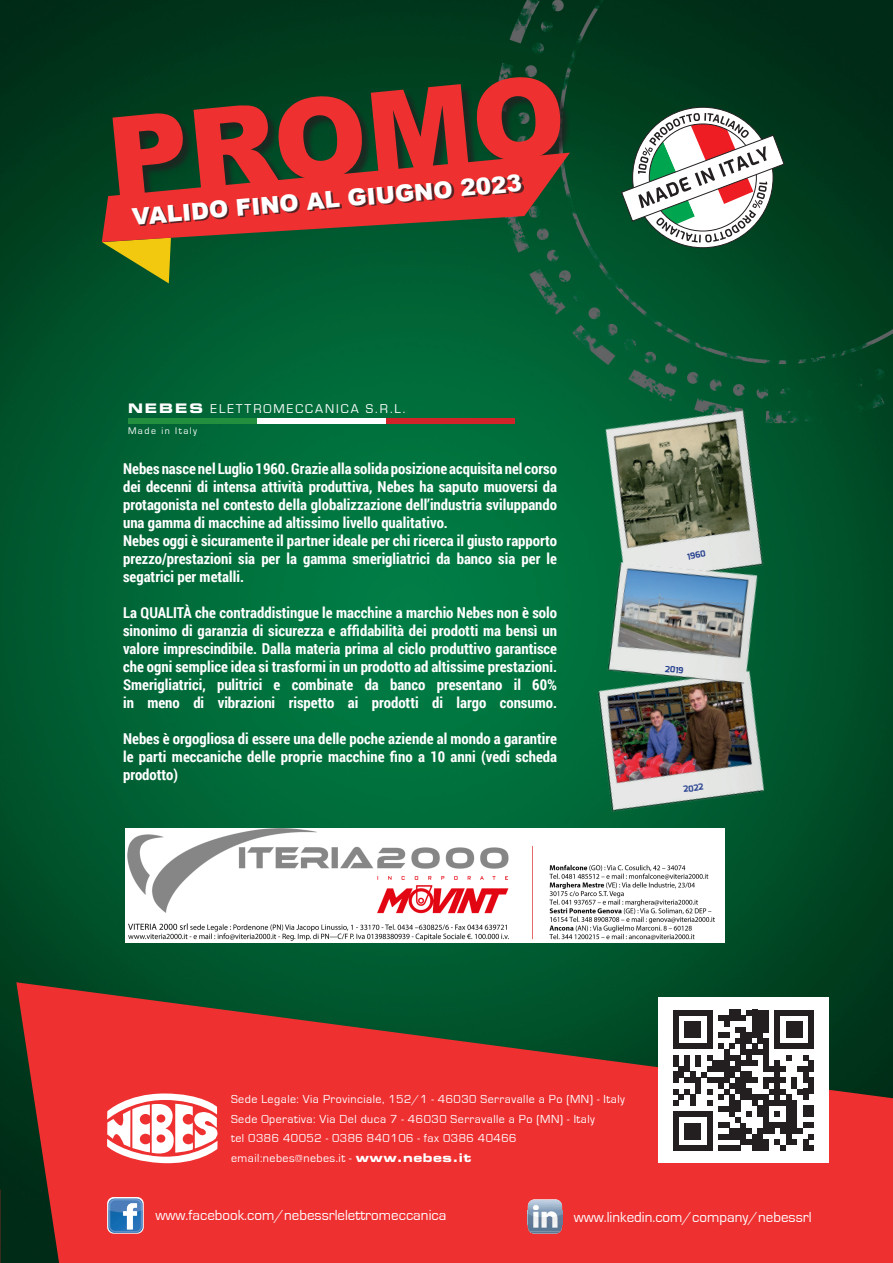
<style>
.page{position:relative;width:893px;height:1263px;background:#fff}
.page>*{position:absolute;margin:0;border:0;box-sizing:border-box;transform-origin:0 0}
.t1{font:900 112.05px "Arial";color:#ee3031}
.t2{font:900 23.1px "Arial";color:#fff}
.t3{font:700 15px/18px "Roboto Condensed";color:#fff;text-align:justify}
.t4{font:15px "Eurostile";color:#fff}
.t5{font:13.2px "Eurostile";letter-spacing:.15em;color:#fff}
.t6{font:12px/19.5px "Eurostile";letter-spacing:.04em;color:#fff}
.t7{font:9.9px "Eurostile";letter-spacing:.15em;color:#fff}
.t8{font:700 8.4px "Exo";color:#253f8e}
.s1{font-family:"Eurostile LT Std Bold Ex 2"}
</style>
<div class="page">
<img style="left:0;top:0;width:893px;height:1263px">
<svg style="left:16px;top:982px;width:877px;height:281px;background:#bc352e"></svg>
<img style="left:562px;top:373px;width:246px;height:243px">
<img style="left:552px;top:616px;width:265px;height:254px">
<img style="left:582px;top:518px;width:207px;height:215px">
<div style="left:128px;top:418px;width:129px;height:5px;background:#218f3d"></div>
<div style="left:257px;top:418px;width:129px;height:5px;background:#fff"></div>
<div style="left:386px;top:418px;width:129px;height:5px;background:#d1232a"></div>
<img style="left:107px;top:1197px;width:37px;height:37px">
<img style="left:528px;top:1199px;width:34px;height:33px">
<img style="left:530px;top:1232px;width:30px;height:2px">
<svg style="left:107px;top:1093px;width:111px;height:72px"></svg>
<div style="left:658px;top:997px;width:170px;height:166px;background:#fff"></div>
<div style="left:673px;top:1010px;width:5px;height:33px;background:#231f20"></div>
<div style="left:684px;top:1021px;width:6px;height:17px;background:#231f20"></div>
<div style="left:690px;top:1021px;width:5px;height:17px;background:#231f20"></div>
<div style="left:695px;top:1021px;width:6px;height:17px;background:#231f20"></div>
<svg style="left:678px;top:1010px;width:29px;height:5px"></svg>
<div style="left:707px;top:1010px;width:5px;height:33px;background:#231f20"></div>
<svg style="left:718px;top:1015px;width:6px;height:6px"></svg>
<div style="left:724px;top:1015px;width:5px;height:12px;background:#231f20"></div>
<div style="left:729px;top:1010px;width:6px;height:11px;background:#231f20"></div>
<div style="left:735px;top:1010px;width:6px;height:11px;background:#231f20"></div>
<svg style="left:741px;top:1010px;width:11px;height:11px"></svg>
<div style="left:752px;top:1010px;width:6px;height:28px;background:#231f20"></div>
<div style="left:758px;top:1010px;width:5px;height:33px;background:#231f20"></div>
<div style="left:763px;top:1010px;width:6px;height:22px;background:#231f20"></div>
<div style="left:774px;top:1010px;width:6px;height:33px;background:#231f20"></div>
<div style="left:786px;top:1021px;width:5px;height:17px;background:#231f20"></div>
<div style="left:791px;top:1021px;width:6px;height:17px;background:#231f20"></div>
<div style="left:797px;top:1021px;width:6px;height:17px;background:#231f20"></div>
<svg style="left:780px;top:1010px;width:28px;height:5px"></svg>
<div style="left:808px;top:1010px;width:6px;height:33px;background:#231f20"></div>
<svg style="left:673px;top:1027px;width:141px;height:124px"></svg>
<div style="left:114px;top:79px;width:457px;height:129px;background:#231f20;opacity:.75"></div>
<svg style="left:102px;top:153px;width:468px;height:130px;background:#32502d"></svg>
<div style="left:133px;top:176px;width:390px;height:50px;background:#231f20;opacity:.75"></div>
<svg style="left:621px;top:113px;width:164px;height:130px"></svg>
<img style="left:126px;top:828px;width:598px;height:114px">
<h1 class="t1" style="left:100px;top:79px;width:460px;rotate:-6deg">PROMO</h1>
<h2 class="t2" style="left:131px;top:200px;width:393px;rotate:-5deg">VALIDO FINO AL GIUGNO 2023</h2>
<p class="t5" style="left:128px;top:402px;width:279px"><span class="s1">NEBES</span> ELETTROMECCANICA S.R.L.</p>
<p class="t7" style="left:128px;top:426px;width:71px">Made in Italy</p>
<p class="t3" style="left:123px;top:459px;width:436px;text-align:left">Nebes nasce nel Luglio 1960. Grazie alla solida posizione acquisita nel corso dei decenni di intensa attività produttiva, Nebes ha saputo muoversi da protagonista nel contesto della globalizzazione dell’industria sviluppando una gamma di macchine ad altissimo livello qualitativo.<br>Nebes oggi è sicuramente il partner ideale per chi ricerca il giusto rapporto prezzo/prestazioni sia per la gamma smerigliatrici da banco sia per le segatrici per metalli.</p>
<p class="t3" style="left:123px;top:603px;width:435px">La QUALITÀ che contraddistingue le macchine a marchio Nebes non è solo sinonimo di garanzia di sicurezza e affidabilità dei prodotti ma bensì un valore imprescindibile. Dalla materia prima al ciclo produttivo garantisce che ogni semplice idea si trasformi in un prodotto ad altissime prestazioni.<br>Smerigliatrici, pulitrici e combinate da banco presentano il 60% in meno di vibrazioni rispetto ai prodotti di largo consumo.</p>
<p class="t3" style="left:123px;top:729px;width:436px">Nebes è orgogliosa di essere una delle poche aziende al mondo a garantire le parti meccaniche delle proprie macchine fino a 10 anni (vedi scheda prodotto)</p>
<p class="t8" style="left:686px;top:551px;width:20px;rotate:-9deg">1960</p>
<p class="t8" style="left:665px;top:663px;width:20px;rotate:5deg">2019</p>
<p class="t8" style="left:683px;top:784px;width:22px;rotate:-8deg">2022</p>
<p class="t6" style="left:231px;top:1090px;width:395px">Sede Legale: Via Provinciale, 152/1 - 46030 Serravalle a Po (MN) - Italy Sede Operativa: Via Del duca 7 - 46030 Serravalle a Po (MN) - Italy<br>tel 0386 40052 - 0386 840106 - fax 0386 40466 email:nebes@nebes.it - <span class="s1">www.nebes.it</span></p>
<p class="t4" style="left:155px;top:1207px;width:292px">www.facebook.com/nebessrlelettromeccanica</p>
<p class="t4" style="left:574px;top:1208px;width:239px">www.linkedin.com/company/nebessrl</p>
</div>
